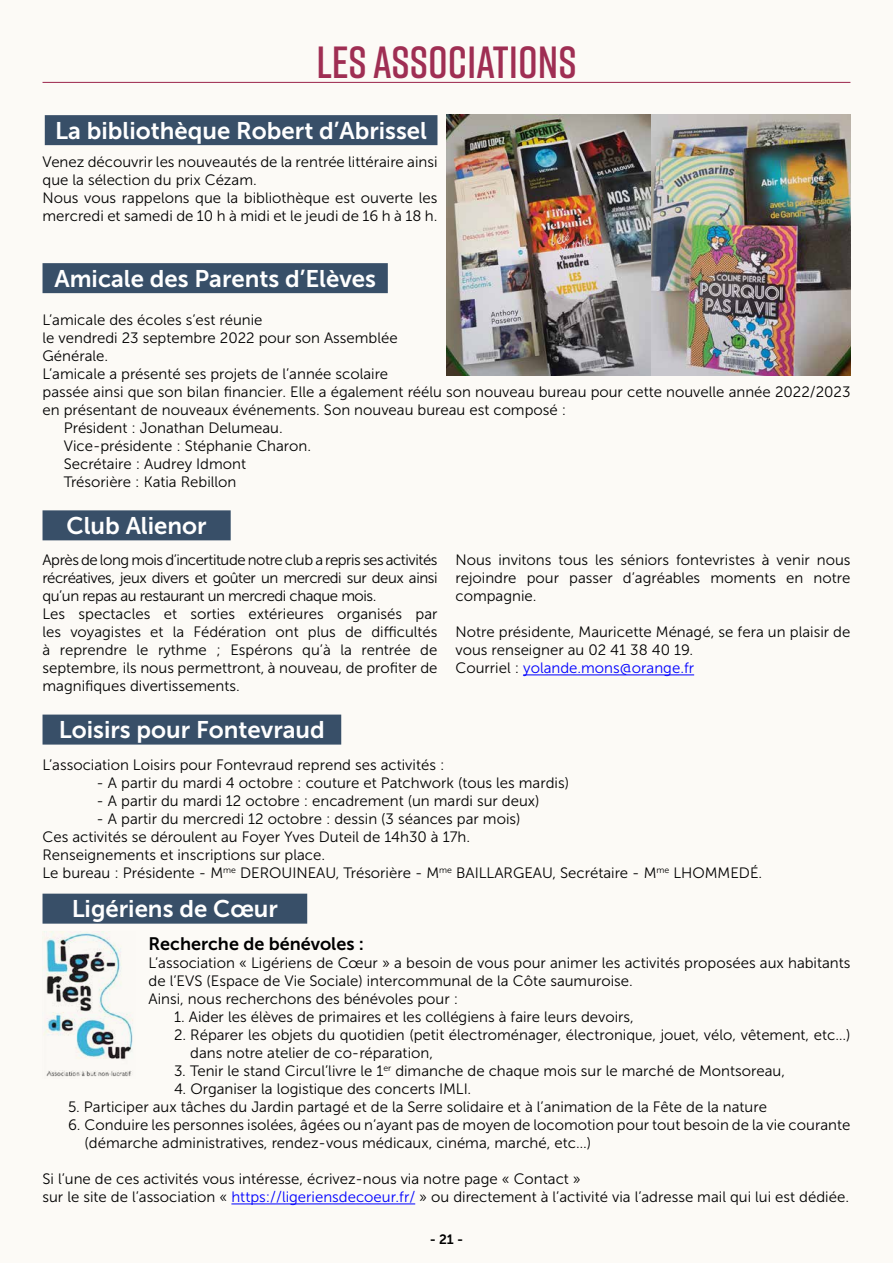
<style>
.page{position:relative;width:893px;height:1263px;background:#fcfaf6}
.page>*{position:absolute;margin:0;border:0;box-sizing:border-box;transform-origin:0 0}
.t1{font:600 45px "Rift";color:#9f2e53}
.t2{font:24px "Museo Sans 700";color:#fff}
.t3{font:18px "Museo Sans 700";color:#000}
.t4{font:15px/18px "Museo Sans 300";color:#000}
.t5{font:13.5px "Museo Sans 700";color:#000}
.s1{color:#00f}
</style>
<div class="page">
<img style="left:446px;top:115px;width:404px;height:260px">
<hr style="left:43px;top:82px;width:807px;height:1px;background:#9f2e53">
<div style="left:45px;top:115px;width:392px;height:30px;background:#384f68"></div>
<div style="left:43px;top:510px;width:188px;height:30px;background:#384f68"></div>
<div style="left:43px;top:263px;width:345px;height:30px;background:#384f68"></div>
<div style="left:43px;top:714px;width:298px;height:30px;background:#384f68"></div>
<div style="left:43px;top:894px;width:264px;height:30px;background:#384f68"></div>
<hr style="left:523px;top:674px;width:171px;height:1px;background:#00f">
<hr style="left:231px;top:1203px;width:184px;height:1px;background:#00f">
<img style="left:43px;top:932px;width:90px;height:145px">
<h1 class="t1" style="left:316px;top:30px;width:262px">LES ASSOCIATIONS</h1>
<h2 class="t2" style="left:55px;top:117px;width:373px">La bibliothèque Robert d’Abrissel</h2>
<p class="t4" style="left:43px;top:153px;width:397px">Venez découvrir les nouveautés de la rentrée littéraire ainsi que la sélection du prix Cézam.<br>Nous vous rappelons que la bibliothèque est ouverte les mercredi et samedi de 10 h à midi et le jeudi de 16 h à 18 h.</p>
<h2 class="t2" style="left:54px;top:265px;width:323px">Amicale des Parents d’Elèves</h2>
<p class="t4" style="left:43px;top:311px;width:222px">L’amicale des écoles s’est réunie</p>
<p class="t4" style="left:43px;top:329px;width:357px">le vendredi 23 septembre 2022 pour son Assemblée</p>
<p class="t4" style="left:43px;top:347px;width:67px">Générale.</p>
<p class="t4" style="left:43px;top:365px;width:347px">L’amicale a présenté ses projets de l’année scolaire</p>
<p class="t4" style="left:43px;top:383px;width:809px">passée ainsi que son bilan financier. Elle a également réélu son nouveau bureau pour cette nouvelle année 2022/2023</p>
<p class="t4" style="left:43px;top:401px;width:525px">en présentant de nouveaux événements. Son nouveau bureau est composé :</p>
<p class="t4" style="left:64px;top:419px;width:220px">Président : Jonathan Delumeau.</p>
<p class="t4" style="left:64px;top:437px;width:249px">Vice-présidente : Stéphanie Charon.</p>
<p class="t4" style="left:64px;top:455px;width:184px">Secrétaire : Audrey Idmont</p>
<p class="t4" style="left:64px;top:473px;width:174px">Trésorière : Katia Rebillon</p>
<h2 class="t2" style="left:67px;top:512px;width:142px">Club Alienor</h2>
<p class="t4" style="left:43px;top:551px;width:396px">Après de long mois d’incertitude notre club a repris ses activités récréatives, jeux divers et goûter un mercredi sur deux ainsi qu’un repas au restaurant un mercredi chaque mois.<br>Les spectacles et sorties extérieures organisés par les voyagistes et la Fédération ont plus de difficultés à reprendre le rythme ; Espérons qu’à la rentrée de septembre, ils nous permettront, à nouveau, de profiter de magnifiques divertissements.</p>
<p class="t4" style="left:455px;top:551px;width:396px;text-align:justify">Nous invitons tous les séniors fontevristes à venir nous rejoindre pour passer d’agréables moments en notre compagnie.</p>
<p class="t4" style="left:455px;top:623px;width:396px">Notre présidente, Mauricette Ménagé, se fera un plaisir de vous renseigner au 02 41 38 40 19.<br>Courriel : <span class="s1">yolande.mons@orange.fr</span></p>
<h2 class="t2" style="left:59px;top:716px;width:267px">Loisirs pour Fontevraud</h2>
<p class="t4" style="left:43px;top:755px;width:403px">L’association Loisirs pour Fontevraud reprend ses activités :</p>
<p class="t4" style="left:97px;top:773px;width:474px">- A partir du mardi 4 octobre : couture et Patchwork (tous les mardis)</p>
<p class="t4" style="left:97px;top:791px;width:445px">- A partir du mardi 12 octobre : encadrement (un mardi sur deux)</p>
<p class="t4" style="left:43px;top:809px;width:721px;text-indent:54px">- A partir du mercredi 12 octobre : dessin (3 séances par mois)<br>Ces activités se déroulent au Foyer Yves Duteil de 14h30 à 17h.<br>Renseignements et inscriptions sur place.<br>Le bureau : Présidente - M<sup>me</sup> DEROUINEAU, Trésorière - M<sup>me</sup> BAILLARGEAU, Secrétaire - M<sup>me</sup> LHOMMEDÉ.</p>
<h2 class="t2" style="left:72px;top:896px;width:208px">Ligériens de Cœur</h2>
<p class="t3" style="left:149px;top:934px;width:217px">Recherche de bénévoles :</p>
<p class="t4" style="left:149px;top:954px;width:703px">L’association « Ligériens de Cœur » a besoin de vous pour animer les activités proposées aux habitants de l’EVS (Espace de Vie Sociale) intercommunal de la Côte saumuroise.<br>Ainsi, nous recherchons des bénévoles pour :</p>
<p class="t4" style="left:174px;top:1008px;width:461px">1. Aider les élèves de primaires et les collégiens à faire leurs devoirs,</p>
<p class="t4" style="left:190px;top:1026px;width:662px;text-indent:-16px">2. Réparer les objets du quotidien (petit électroménager, électronique, jouet, vélo, vêtement, etc…) dans notre atelier de co-réparation,</p>
<p class="t4" style="left:174px;top:1062px;width:612px">3. Tenir le stand Circul’livre le 1<sup>er</sup> dimanche de chaque mois sur le marché de Montsoreau,</p>
<p class="t4" style="left:174px;top:1080px;width:299px">4. Organiser la logistique des concerts IMLI.</p>
<p class="t4" style="left:68px;top:1098px;width:700px">5. Participer aux tâches du Jardin partagé et de la Serre solidaire et à l’animation de la Fête de la nature</p>
<p class="t4" style="left:85px;top:1116px;width:767px;text-indent:-17px">6. Conduire les personnes isolées, âgées ou n’ayant pas de moyen de locomotion pour tout besoin de la vie courante (démarche administratives, rendez-vous médicaux, cinéma, marché, etc…)</p>
<p class="t4" style="left:43px;top:1170px;width:808px">Si l’une de ces activités vous intéresse, écrivez-nous via notre page « Contact »<br>sur le site de l’association « <span class="s1">https://ligeriensdecoeur.fr/</span> » ou directement à l’activité via l’adresse mail qui lui est dédiée.</p>
<p class="t5" style="left:430px;top:1232px;width:35px">- 21 -</p>
</div>
